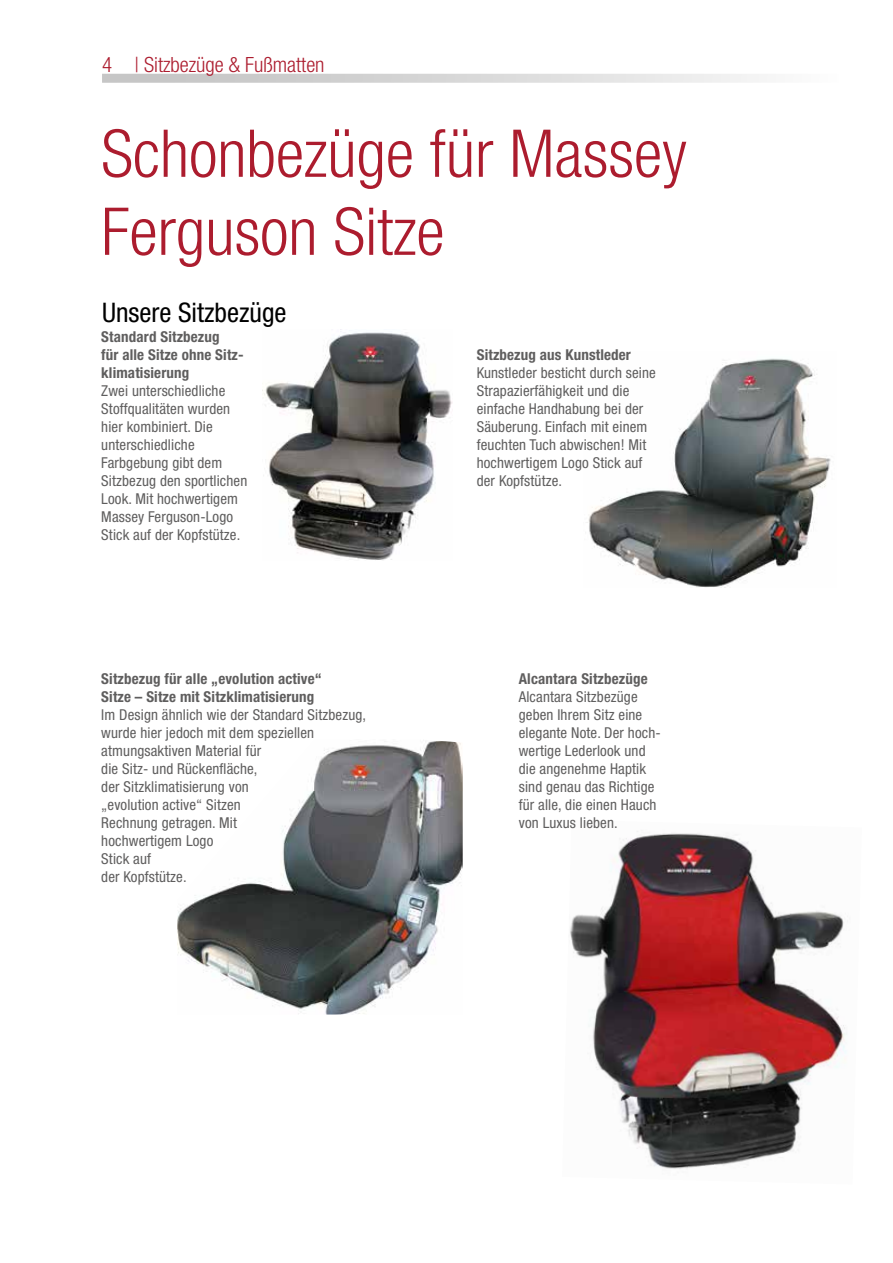
<style>
.page{position:relative;width:893px;height:1263px;background:#fff}
.page>*{position:absolute;margin:0;border:0;box-sizing:border-box;transform-origin:0 0}
.t1{font:300 condensed 66px/78px "Helvetica Neue";color:#ac1c2e}
.t2{font:condensed 27px "Helvetica Neue";color:#000}
.t3{font:300 condensed 21px "Helvetica Neue";color:#ac1c2e}
.t4{font:condensed 15px/18px "Helvetica Neue";letter-spacing:.01em;color:#5f5e5e}
.t5{font:700 condensed 15px/18px "Helvetica Neue";letter-spacing:.01em;color:#5f5e5e}
</style>
<div class="page">
<svg style="left:102px;top:74px;width:657px;height:9px;background:#d8d8d8"></svg>
<img style="left:177px;top:741px;width:286px;height:273px">
<img style="left:586px;top:358px;width:245px;height:230px">
<img style="left:570px;top:831px;width:276px;height:338px">
<img style="left:263px;top:332px;width:190px;height:228px">
<h3 class="t3" style="left:102px;top:53px;width:224px">4 | Sitzbezüge &amp; Fußmatten</h3>
<h1 class="t1" style="left:101px;top:114px;width:587px">Schonbezüge für Massey<br>Ferguson Sitze</h1>
<h2 class="t2" style="left:102px;top:296px;width:186px">Unsere Sitzbezüge</h2>
<p class="t5" style="left:101px;top:327px;width:144px">Standard Sitzbezug<br>für alle Sitze ohne Sitz&shy;klimatisierung</p>
<p class="t4" style="left:101px;top:382px;width:148px">Zwei unterschiedliche<br>Stoffqualitäten wurden hier kombiniert. Die unterschiedliche<br>Farbgebung gibt dem<br>Sitzbezug den sportlichen<br>Look. Mit hochwertigem<br>Massey Ferguson-Logo<br>Stick auf der Kopfstütze.</p>
<p class="t5" style="left:101px;top:669px;width:222px">Sitzbezug für alle „evolution active“<br>Sitze – Sitze mit Sitzklimatisierung</p>
<p class="t4" style="left:101px;top:706px;width:266px">Im Design ähnlich wie der Standard Sitzbezug, wurde hier jedoch mit dem speziellen atmungsaktiven Material für<br>die Sitz- und Rückenfläche,<br>der Sitzklimatisierung von<br>„evolution active“ Sitzen<br>Rechnung getragen. Mit<br>hochwertigem Logo<br>Stick auf<br>der Kopfstütze.</p>
<p class="t5" style="left:477px;top:345px;width:156px">Sitzbezug aus Kunstleder</p>
<p class="t4" style="left:477px;top:364px;width:181px">Kunstleder besticht durch seine<br>Strapazierfähigkeit und die einfache Handhabung bei der<br>Säuberung. Einfach mit einem feuchten Tuch abwischen! Mit hochwertigem Logo Stick auf der Kopfstütze.</p>
<p class="t5" style="left:519px;top:669px;width:130px">Alcantara Sitzbezüge</p>
<p class="t4" style="left:519px;top:688px;width:143px">Alcantara Sitzbezüge geben Ihrem Sitz eine elegante Note. Der hoch&shy;wertige Lederlook und die angenehme Haptik sind genau das Richtige für alle, die einen Hauch von Luxus lieben.</p>
</div>
